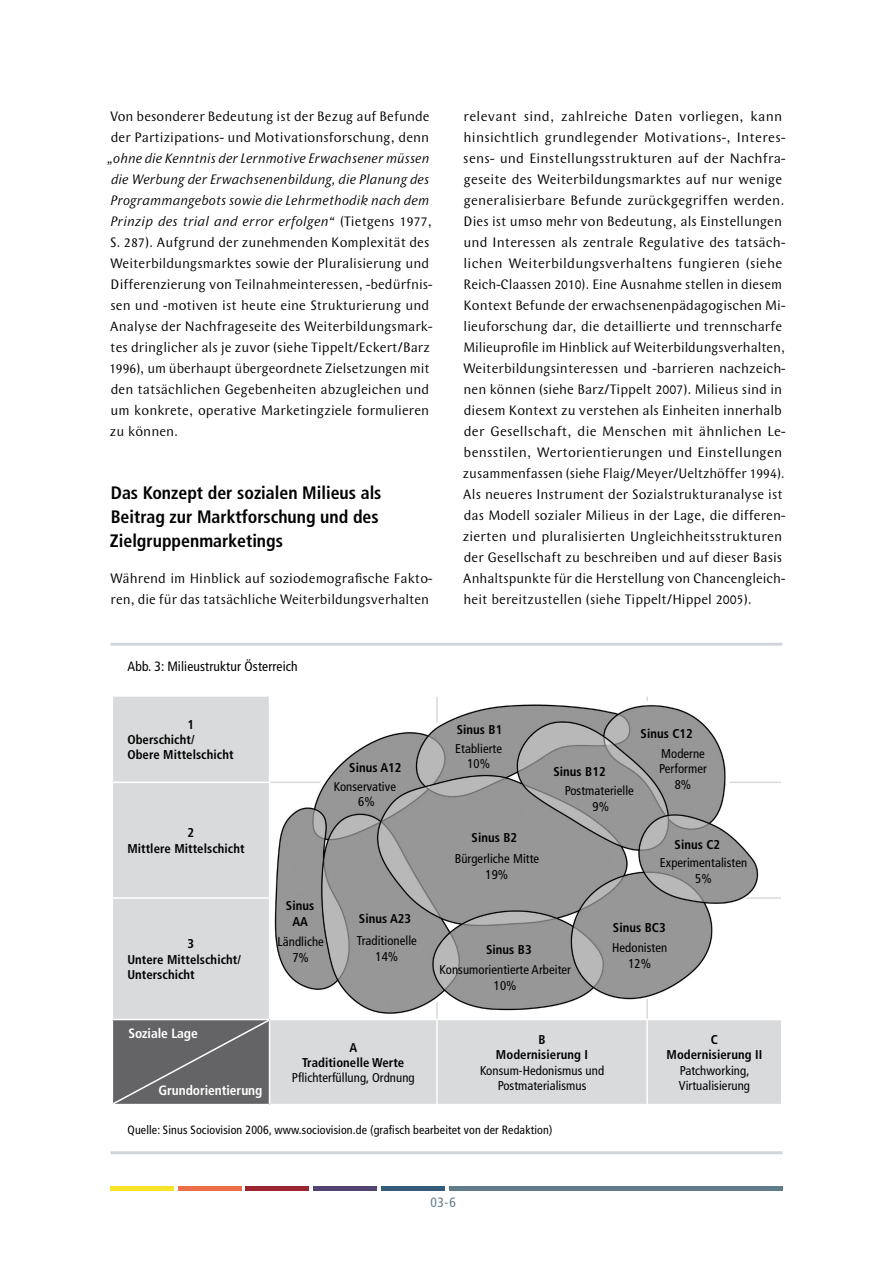
<style>
.page{position:relative;width:893px;height:1263px;background:#fff}
.page>*{position:absolute;margin:0;border:0;box-sizing:border-box;transform-origin:0 0}
.t1{font:700 condensed 18px/24px "Frutiger LT Std";color:#000}
.t2{font:14.25px/21px "Wunderlich";letter-spacing:.005em;color:#000}
.t3{font:condensed 13.5px "Frutiger LT Std";letter-spacing:.01em;color:#000}
.t4{font:700 condensed 13.5px "Frutiger LT Std";letter-spacing:-.005em;color:#fff}
.t5{font:condensed 13.5px "Frutiger LT Std";color:#617d8c}
.t6{font:condensed 12.75px/15.3px "Frutiger LT Std";letter-spacing:.005em;color:#000;text-align:center}
.t7{font:700 condensed 12.75px/15.3px "Frutiger LT Std";letter-spacing:.005em;color:#000;text-align:center}
.t8{font:condensed 12px "Frutiger LT Std";letter-spacing:.01em;color:#000}
.s1{font-style:italic}
</style>
<div class="page">
<div style="left:111px;top:1186px;width:63px;height:5px;background:#f7e429"></div>
<div style="left:178px;top:1186px;width:64px;height:5px;background:#eb6f46"></div>
<div style="left:246px;top:1186px;width:63px;height:5px;background:#9b2630"></div>
<div style="left:313px;top:1186px;width:64px;height:5px;background:#524472"></div>
<div style="left:381px;top:1186px;width:63px;height:5px;background:#355d7b"></div>
<div style="left:449px;top:1186px;width:333px;height:5px;background:#617d8c"></div>
<hr style="left:111px;top:643px;width:671px;height:3px;background:#d1d4d9">
<hr style="left:111px;top:1151px;width:671px;height:3px;background:#d1d4d9">
<svg style="left:113px;top:697px;width:668px;height:407px;background:#dbddde"></svg>
<hr style="left:112px;top:781px;width:158px;height:2px;background:#fff">
<hr style="left:112px;top:897px;width:158px;height:2px;background:#fff">
<hr style="left:112px;top:1019px;width:158px;height:1px;background:#fff">
<hr style="left:269px;top:1020px;width:1px;height:84px;background:#fff">
<hr style="left:436px;top:1020px;width:2px;height:84px;background:#fff">
<hr style="left:646px;top:1020px;width:2px;height:84px;background:#fff">
<hr style="left:269px;top:697px;width:1px;height:84px;background:#fff">
<hr style="left:269px;top:783px;width:1px;height:114px;background:#fff">
<hr style="left:269px;top:899px;width:1px;height:120px;background:#fff">
<hr style="left:270px;top:1019px;width:167px;height:1px;background:#fff">
<hr style="left:437px;top:1019px;width:210px;height:1px;background:#fff">
<hr style="left:647px;top:1019px;width:135px;height:1px;background:#fff">
<hr style="left:436px;top:697px;width:2px;height:84px;background:#d8dadb">
<hr style="left:646px;top:697px;width:2px;height:84px;background:#d8dadb">
<hr style="left:647px;top:781px;width:134px;height:2px;background:#d8dadb">
<hr style="left:436px;top:899px;width:2px;height:120px;background:#d8dadb">
<hr style="left:647px;top:897px;width:134px;height:2px;background:#d8dadb">
<hr style="left:646px;top:899px;width:2px;height:120px;background:#d8dadb">
<svg style="left:113px;top:1020px;width:156px;height:84px;background:#68686a"></svg>
<img style="left:270px;top:701px;width:494px;height:316px">
<p class="t2" style="left:110px;top:106px;width:321px">Von besonderer Bedeutung ist der Bezug auf Befunde der Partizipations- und Motivationsforschung, denn</p>
<p class="t2" style="left:108px;top:148px;width:326px"><span class="s1">„ohne die Kenntnis der Lernmotive Erwachsener müssen die Werbung der Erwachsenenbildung, die Planung des Programmangebots sowie die Lehrmethodik nach dem Prinzip des trial and error erfolgen“</span> (Tietgens 1977, S. 287). Aufgrund der zunehmenden Komplexität des Weiterbildungsmarktes sowie der Pluralisierung und Differenzierung von Teilnahmeinteressen, -bedürfnis&shy;sen und -motiven ist heute eine Strukturierung und Analyse der Nachfrageseite des Weiterbildungsmark&shy;tes dringlicher als je zuvor (siehe Tippelt/Eckert/Barz 1996), um überhaupt übergeordnete Zielsetzungen mit den tatsächlichen Gegebenheiten abzugleichen und um konkrete, operative Marketingziele formulieren zu können.</p>
<p class="t1" style="left:110px;top:481px;width:273px">Das Konzept der sozialen Milieus als<br>Beitrag zur Marktforschung und des<br>Zielgruppenmarketings</p>
<p class="t2" style="left:110px;top:568px;width:324px">Während im Hinblick auf soziodemografische Fakto&shy;ren, die für das tatsächliche Weiterbildungsverhalten</p>
<p class="t2" style="left:463px;top:106px;width:324px">relevant sind, zahlreiche Daten vorliegen, kann hinsichtlich grundlegender Motivations-, Interes&shy;sens- und Einstellungsstrukturen auf der Nachfra&shy;geseite des Weiterbildungsmarktes auf nur wenige generalisierbare Befunde zurückgegriffen werden.<br>Dies ist umso mehr von Bedeutung, als Einstellungen und Interessen als zentrale Regulative des tatsäch&shy;lichen Weiterbildungsverhaltens fungieren (siehe Reich-Claassen 2010). Eine Ausnahme stellen in diesem Kontext Befunde der erwachsenenpädagogischen Mi&shy;lieuforschung dar, die detaillierte und trennscharfe Milieuprofile im Hinblick auf Weiterbildungsverhalten, Weiterbildungsinteressen und -barrieren nachzeich&shy;nen können (siehe Barz/Tippelt 2007). Milieus sind in diesem Kontext zu verstehen als Einheiten innerhalb der Gesellschaft, die Menschen mit ähnlichen Le&shy;bensstilen, Wertorientierungen und Einstellungen zusammenfassen (siehe Flaig/Meyer/Ueltzhöffer 1994).<br>Als neueres Instrument der Sozialstrukturanalyse ist das Modell sozialer Milieus in der Lage, die differen&shy;zierten und pluralisierten Ungleichheitsstrukturen der Gesellschaft zu beschreiben und auf dieser Basis Anhaltspunkte für die Herstellung von Chancengleich&shy;heit bereitzustellen (siehe Tippelt/Hippel 2005).</p>
<p class="t3" style="left:128px;top:659px;width:172px">Abb. 3: Milieustruktur Österreich</p>
<p class="t7" style="left:127px;top:716px;width:108px;text-align:left;text-indent:60px">1<br>Oberschicht/<br>Obere Mittelschicht</p>
<p class="t7" style="left:127px;top:825px;width:119px;text-align:left;text-indent:60px">2<br>Mittlere Mittelschicht</p>
<p class="t7" style="left:127px;top:936px;width:115px;text-align:left;text-indent:60px">3<br>Untere Mittelschicht/<br>Unterschicht</p>
<p class="t7" style="left:349px;top:760px;width:54px">Sinus A12</p>
<p class="t6" style="left:334px;top:779px;width:64px">Konservative<br>6%</p>
<p class="t7" style="left:286px;top:898px;width:30px">Sinus<br>AA</p>
<p class="t6" style="left:278px;top:934px;width:48px">Ländliche<br>7%</p>
<p class="t7" style="left:359px;top:911px;width:54px">Sinus A23</p>
<p class="t6" style="left:357px;top:933px;width:62px">Traditionelle<br>14%</p>
<p class="t4" style="left:128px;top:1025px;width:71px">Soziale Lage</p>
<p class="t4" style="left:158px;top:1082px;width:105px">Grundorientierung</p>
<p class="t7" style="left:302px;top:1039px;width:104px">A<br>Traditionelle Werte</p>
<p class="t6" style="left:292px;top:1070px;width:124px">Pflichterfüllung, Ordnung</p>
<p class="t7" style="left:457px;top:722px;width:47px">Sinus B1</p>
<p class="t7" style="left:641px;top:726px;width:54px">Sinus C12</p>
<p class="t6" style="left:455px;top:740px;width:48px">Etablierte<br>10%</p>
<p class="t7" style="left:553px;top:764px;width:54px">Sinus B12</p>
<p class="t6" style="left:565px;top:783px;width:71px">Postmaterielle<br>9%</p>
<p class="t6" style="left:659px;top:746px;width:49px">Moderne<br>Performer<br>8%</p>
<p class="t7" style="left:472px;top:830px;width:47px">Sinus B2</p>
<p class="t7" style="left:675px;top:837px;width:47px">Sinus C2</p>
<p class="t6" style="left:455px;top:851px;width:86px">Bürgerliche Mitte<br>19%</p>
<p class="t6" style="left:660px;top:855px;width:89px">Experimentalisten<br>5%</p>
<p class="t7" style="left:613px;top:920px;width:54px">Sinus BC3</p>
<p class="t7" style="left:486px;top:942px;width:47px">Sinus B3</p>
<p class="t6" style="left:440px;top:962px;width:133px">Konsumorientierte Arbeiter<br>10%</p>
<p class="t6" style="left:612px;top:940px;width:57px">Hedonisten<br>12%</p>
<p class="t7" style="left:496px;top:1032px;width:94px">B<br>Modernisierung I</p>
<p class="t6" style="left:480px;top:1062px;width:126px">Konsum-Hedonismus und<br>Postmaterialismus</p>
<p class="t7" style="left:666px;top:1032px;width:97px">C<br>Modernisierung II</p>
<p class="t6" style="left:679px;top:1062px;width:73px;text-align:left">Patchworking,<br>Virtualisierung</p>
<p class="t8" style="left:128px;top:1123px;width:426px">Quelle: Sinus Sociovision 2006, www.sociovision.de (grafisch bearbeitet von der Redaktion)</p>
<p class="t5" style="left:430px;top:1195px;width:27px">03-6</p>
</div>
